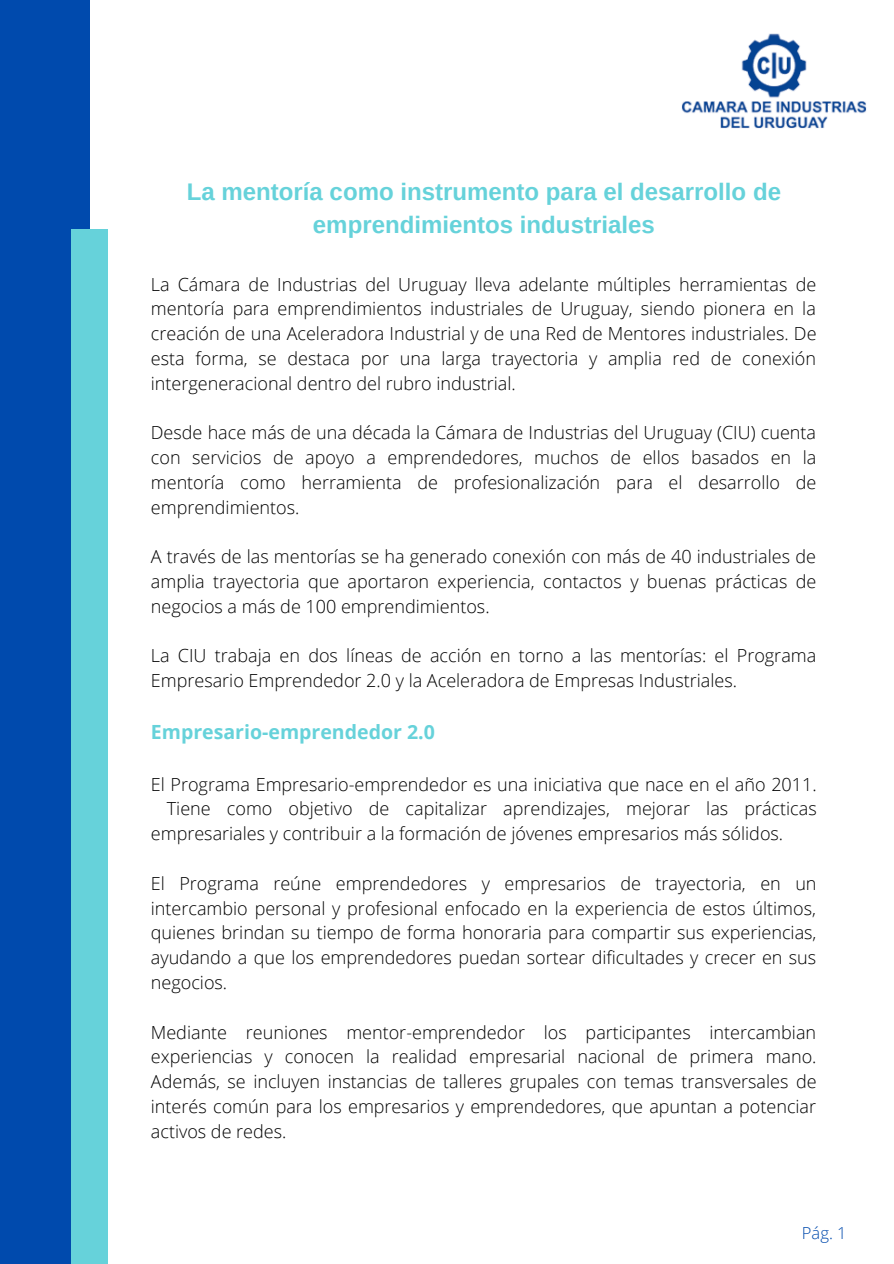
<style>
.page{position:relative;width:894px;height:1264px;background:#fff}
.page>*{position:absolute;margin:0;border:0;box-sizing:border-box;transform-origin:0 0}
.t1{font:700 24px/32.7px "Arimo";color:#66d2da;text-align:center}
.t2{font:700 19.5px "Open Sans";color:#66d2da}
.t3{font:300 18px/24.8px "Open Sans";color:#000;text-align:justify}
.t4{font:300 16.5px "Open Sans";color:#004aad}
</style>
<div class="page">
<div style="left:0;top:0;width:89px;height:1263px;background:#004aad"></div>
<div style="left:72px;top:230px;width:36px;height:1033px;background:#66d2da"></div>
<img style="left:681px;top:33px;width:185px;height:95px">
<p class="t1" style="left:187px;top:175px;width:595px">La mentoría como instrumento para el desarrollo de emprendimientos industriales</p>
<p class="t3" style="left:151px;top:271px;width:667px">La Cámara de Industrias del Uruguay lleva adelante múltiples herramientas de mentoría para emprendimientos industriales de Uruguay, siendo pionera en la creación de una Aceleradora Industrial y de una Red de Mentores industriales. De esta forma, se destaca por una larga trayectoria y amplia red de conexión intergeneracional dentro del rubro industrial.</p>
<p class="t3" style="left:151px;top:420px;width:667px">Desde hace más de una década la Cámara de Industrias del Uruguay (CIU) cuenta con servicios de apoyo a emprendedores, muchos de ellos basados en la mentoría como herramienta de profesionalización para el desarrollo de emprendimientos.</p>
<p class="t3" style="left:151px;top:544px;width:667px">A través de las mentorías se ha generado conexión con más de 40 industriales de amplia trayectoria que aportaron experiencia, contactos y buenas prácticas de negocios a más de 100 emprendimientos.</p>
<p class="t3" style="left:151px;top:643px;width:666px">La CIU trabaja en dos líneas de acción en torno a las mentorías: el Programa<br>Empresario Emprendedor 2.0 y la Aceleradora de Empresas Industriales.</p>
<p class="t2" style="left:151px;top:718px;width:285px">Empresario-emprendedor 2.0</p>
<p class="t3" style="left:151px;top:771px;width:667px">El Programa Empresario-emprendedor es una iniciativa que nace en el año 2011.</p>
<p class="t3" style="left:167px;top:796px;width:651px">Tiene como objetivo de capitalizar aprendizajes, mejorar las prácticas</p>
<p class="t3" style="left:151px;top:820px;width:633px">empresariales y contribuir a la formación de jóvenes empresarios más sólidos.</p>
<p class="t3" style="left:151px;top:870px;width:667px">El Programa reúne emprendedores y empresarios de trayectoria, en un intercambio personal y profesional enfocado en la experiencia de estos últimos, quienes brindan su tiempo de forma honoraria para compartir sus experiencias, ayudando a que los emprendedores puedan sortear dificultades y crecer en sus negocios.</p>
<p class="t3" style="left:151px;top:1019px;width:667px">Mediante reuniones mentor-emprendedor los participantes intercambian experiencias y conocen la realidad empresarial nacional de primera mano.<br>Además, se incluyen instancias de talleres grupales con temas transversales de interés común para los empresarios y emprendedores, que apuntan a potenciar activos de redes.</p>
<p class="t4" style="left:801px;top:1221px;width:46px">Pág. 1</p>
</div>
